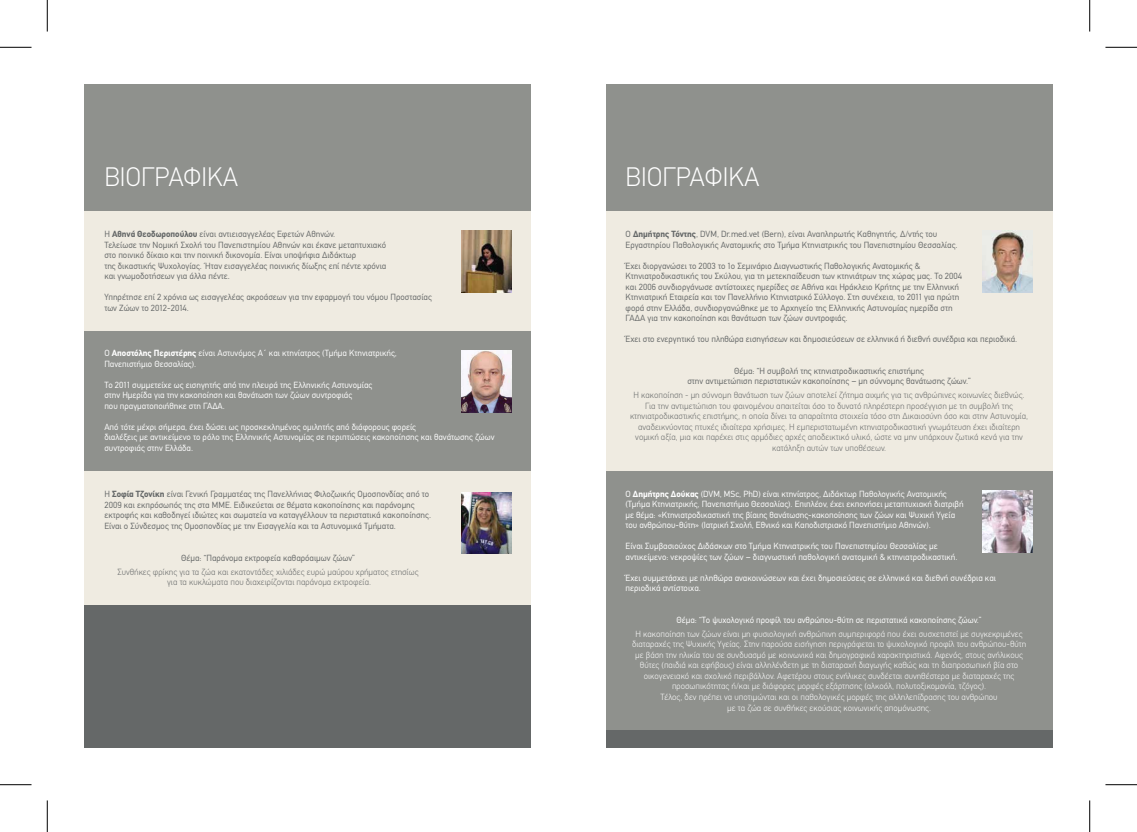
<style>
.page{position:relative;width:1137px;height:832px;background:#fff}
.page>*{position:absolute;margin:0;border:0;box-sizing:border-box;transform-origin:0 0}
.t1{font:300 26.25px "CF Din";color:#fff}
.t2{font:8.75px/10.5px "CF Din";color:#656868}
.t3{font:8.75px/10.5px "CF Din";color:#fff}
.t4{font:300 8.75px/10.5px "CF Din";color:#fff;text-align:center}
.t5{font:300 8.75px/10.5px "CF Din";color:#656868;text-align:center}
.s1{font-weight:700}
</style>
<div class="page">
<div style="left:84px;top:84px;width:447px;height:663px;background:#8f918d"></div>
<div style="left:84px;top:211px;width:447px;height:119px;background:#efebe1"></div>
<div style="left:84px;top:471px;width:447px;height:134px;background:#efebe1"></div>
<div style="left:84px;top:605px;width:447px;height:142px;background:#656868"></div>
<div style="left:605px;top:84px;width:447px;height:663px;background:#8f918d"></div>
<div style="left:605px;top:211px;width:447px;height:259px;background:#efebe1"></div>
<img style="left:461px;top:231px;width:50px;height:62px">
<img style="left:461px;top:350px;width:50px;height:62px">
<img style="left:982px;top:231px;width:50px;height:62px">
<img style="left:982px;top:490px;width:50px;height:62px">
<div style="left:605px;top:730px;width:447px;height:17px;background:#656868"></div>
<hr style="left:47px;top:0;width:1px;height:32px;background:#000">
<hr style="left:0;top:47px;width:32px;height:1px;background:#000">
<hr style="left:0;top:784px;width:32px;height:1px;background:#000">
<hr style="left:47px;top:800px;width:1px;height:31px;background:#000">
<hr style="left:1089px;top:0;width:1px;height:32px;background:#000">
<hr style="left:1105px;top:47px;width:31px;height:1px;background:#000">
<hr style="left:1105px;top:784px;width:31px;height:1px;background:#000">
<hr style="left:1089px;top:800px;width:1px;height:31px;background:#000">
<img style="left:461px;top:492px;width:50px;height:61px">
<h1 class="t1" style="left:104px;top:162px;width:135px">ΒΙΟΓΡΑΦΙΚΑ</h1>
<p class="t2" style="left:104px;top:229px;width:283px">Η <span class="s1">Αθηνά Θεοδωροπούλου</span> είναι αντιεισαγγελέας Εφετών Αθηνών.<br>Τελείωσε την Νοµική Σχολή του Πανεπιστηµίου Αθηνών και έκανε µεταπτυχιακό στο ποινικό δίκαιο και την ποινική δικονοµία. Είναι υποψήφια ∆ιδάκτωρ<br>της δικαστικής Ψυχολογίας. Ήταν εισαγγελέας ποινικής δίωξης επί πέντε χρόνια και γνωµοδοτήσεων για άλλα πέντε.</p>
<p class="t2" style="left:104px;top:292px;width:329px">Υπηρέτησε επί 2 χρόνια ως εισαγγελέας ακροάσεων για την εφαρµογή του νόµου Προστασίας των Ζώων το 2012-2014.</p>
<p class="t3" style="left:104px;top:348px;width:294px">Ο <span class="s1">Αποστόλης Περιστέρης</span> είναι Αστυνόµος Α΄ και κτηνίατρος (Τµήµα Κτηνιατρικής,<br>Πανεπιστήµιο Θεσσαλίας).</p>
<p class="t3" style="left:104px;top:379px;width:269px">Το 2011 συµµετείχε ως εισηγητής από την πλευρά της Ελληνικής Αστυνοµίας στην Ηµερίδα για την κακοποίηση και θανάτωση των ζώων συντροφιάς<br>που πραγµατοποιήθηκε στη ΓΑ∆Α.</p>
<p class="t3" style="left:104px;top:421px;width:391px">Από τότε µέχρι σήµερα, έχει δώσει ως προσκεκληµένος οµιλητής από διάφορους φορείς<br>διαλέξεις µε αντικείµενο το ρόλο της Ελληνικής Αστυνοµίας σε περιπτώσεις κακοποίησης και θανάτωσης ζώων συντροφιάς στην Ελλάδα.</p>
<p class="t2" style="left:104px;top:489px;width:328px">Η <span class="s1">Σοφία Τζονίκη</span> είναι Γενική Γραµµατέας της Πανελλήνιας Φιλοζωικής Οµοσπονδίας από το 2009 και εκπρόσωπός της στα ΜΜΕ. Ειδικεύεται σε θέµατα κακοποίησης και παράνοµης εκτροφής και καθοδηγεί ιδιώτες και σωµατεία να καταγγέλλουν τα περιστατικά κακοποίησης.<br>Είναι ο Σύνδεσµος της Οµοσπονδίας µε την Εισαγγελία και τα Αστυνοµικά Τµήµατα.</p>
<p class="t2" style="left:181px;top:552px;width:175px">Θέµα: “Παράνοµα εκτροφεία καθαρόαιµων ζώων”</p>
<p class="t5" style="left:117px;top:566px;width:302px">Συνθήκες φρίκης για τα ζώα και εκατοντάδες χιλιάδες ευρώ µαύρου χρήµατος ετησίως για τα κυκλώµατα που διαχειρίζονται παράνοµα εκτροφεία.</p>
<h1 class="t1" style="left:625px;top:162px;width:135px">ΒΙΟΓΡΑΦΙΚΑ</h1>
<p class="t2" style="left:625px;top:229px;width:333px">Ο <span class="s1">∆ηµήτρης Τόντης</span>, DVM, Dr.med.vet (Bern), είναι Αναπληρωτής Καθηγητής, ∆/ντής του<br>Εργαστηρίου Παθολογικής Ανατοµικής στο Τµήµα Κτηνιατρικής του Πανεπιστηµίου Θεσσαλίας.</p>
<p class="t2" style="left:625px;top:260px;width:338px">Έχει διοργανώσει το 2003 το 1ο Σεµινάριο ∆ιαγνωστικής Παθολογικής Ανατοµικής &amp; Κτηνιατροδικαστικής του Σκύλου, για τη µετεκπαίδευση των κτηνιάτρων της χώρας µας. Το 2004 και 2006 συνδιοργάνωσε αντίστοιχες ηµερίδες σε Αθήνα και Ηράκλειο Κρήτης µε την Ελληνική Κτηνιατρική Εταιρεία και τον Πανελλήνιο Κτηνιατρικό Σύλλογο. Στη συνέχεια, το 2011 για πρώτη φορά στην Ελλάδα, συνδιοργανώθηκε µε το Αρχηγείο της Ελληνικής Αστυνοµίας ηµερίδα στη ΓΑ∆Α για την κακοποίηση και θανάτωση των ζώων συντροφιάς.</p>
<p class="t2" style="left:625px;top:334px;width:393px">Έχει στο ενεργητικό του πληθώρα εισηγήσεων και δηµοσιεύσεων σε ελληνικά ή διεθνή συνέδρια και περιοδικά.</p>
<p class="t2" style="left:687px;top:365px;width:285px;text-align:center">Θέµα: “Η συµβολή της κτηνιατροδικαστικής επιστήµης<br>στην αντιµετώπιση περιστατικών κακοποίησης – µη σύννοµης θανάτωσης ζώων.”</p>
<p class="t5" style="left:630px;top:390px;width:399px">Η κακοποίηση - µη σύννοµη θανάτωση των ζώων αποτελεί ζήτηµα αιχµής για τις ανθρώπινες κοινωνίες διεθνώς.<br>Για την αντιµετώπιση του φαινοµένου απαιτείται όσο το δυνατό πληρέστερη προσέγγιση µε τη συµβολή της κτηνιατροδικαστικής επιστήµης, η οποία δίνει τα απαραίτητα στοιχεία τόσο στη ∆ικαιοσύνη όσο και στην Αστυνοµία, αναδεικνύοντας πτυχές ιδιαίτερα χρήσιµες. Η εµπεριστατωµένη κτηνιατροδικαστική γνωµάτευση έχει ιδιαίτερη νοµική αξία, µια και παρέχει στις αρµόδιες αρχές αποδεικτικό υλικό, ώστε να µην υπάρχουν ζωτικά κενά για την κατάληξη αυτών των υποθέσεων.</p>
<p class="t3" style="left:625px;top:488px;width:339px">Ο <span class="s1">∆ηµήτρης ∆ούκας</span> (DVM, MSc, PhD) είναι κτηνίατρος, ∆ιδάκτωρ Παθολογικής Ανατοµικής (Τµήµα Κτηνιατρικής, Πανεπιστήµιο Θεσσαλίας). Επιπλέον, έχει εκπονήσει µεταπτυχιακή διατριβή µε θέµα: «Κτηνιατροδικαστική της βίαιης θανάτωσης-κακοποίησης των ζώων και Ψυχική Υγεία του ανθρώπου-θύτη» (Ιατρική Σχολή, Εθνικό και Καποδιστριακό Πανεπιστήµιο Αθηνών).</p>
<p class="t3" style="left:625px;top:541px;width:333px">Είναι Συµβασιούχος ∆ιδάσκων στο Τµήµα Κτηνιατρικής του Πανεπιστηµίου Θεσσαλίας µε αντικείµενο: νεκροψίες των ζώων – διαγνωστική παθολογική ανατοµική &amp; κτηνιατροδικαστική.</p>
<p class="t3" style="left:625px;top:572px;width:372px">Έχει συµµετάσχει µε πληθώρα ανακοινώσεων και έχει δηµοσιεύσεις σε ελληνικά και διεθνή συνέδρια και περιοδικά αντίστοιχα.</p>
<p class="t3" style="left:676px;top:614px;width:306px">Θέµα: “Το ψυχολογικό προφίλ του ανθρώπου-θύτη σε περιστατικά κακοποίησης ζώων.”</p>
<p class="t4" style="left:632px;top:628px;width:395px">Η κακοποίηση των ζώων είναι µη φυσιολογική ανθρώπινη συµπεριφορά που έχει συσχετιστεί µε συγκεκριµένες διαταραχές της Ψυχικής Υγείας. Στην παρούσα εισήγηση περιγράφεται το ψυχολογικό προφίλ του ανθρώπου-θύτη µε βάση την ηλικία του σε συνδυασµό µε κοινωνικά και δηµογραφικά χαρακτηριστικά. Αφενός, στους ανήλικους θύτες (παιδιά και εφήβους) είναι αλληλένδετη µε τη διαταραχή διαγωγής καθώς και τη διαπροσωπική βία στο οικογενειακό και σχολικό περιβάλλον. Αφετέρου στους ενήλικες συνδέεται συνηθέστερα µε διαταραχές της προσωπικότητας ή/και µε διάφορες µορφές εξάρτησης (αλκοόλ, πολυτοξικοµανία, τζόγος).<br>Τέλος, δεν πρέπει να υποτιµώνται και οι παθολογικές µορφές της αλληλεπίδρασης του ανθρώπου<br>µε τα ζώα σε συνθήκες εκούσιας κοινωνικής αποµόνωσης.</p>
</div>
